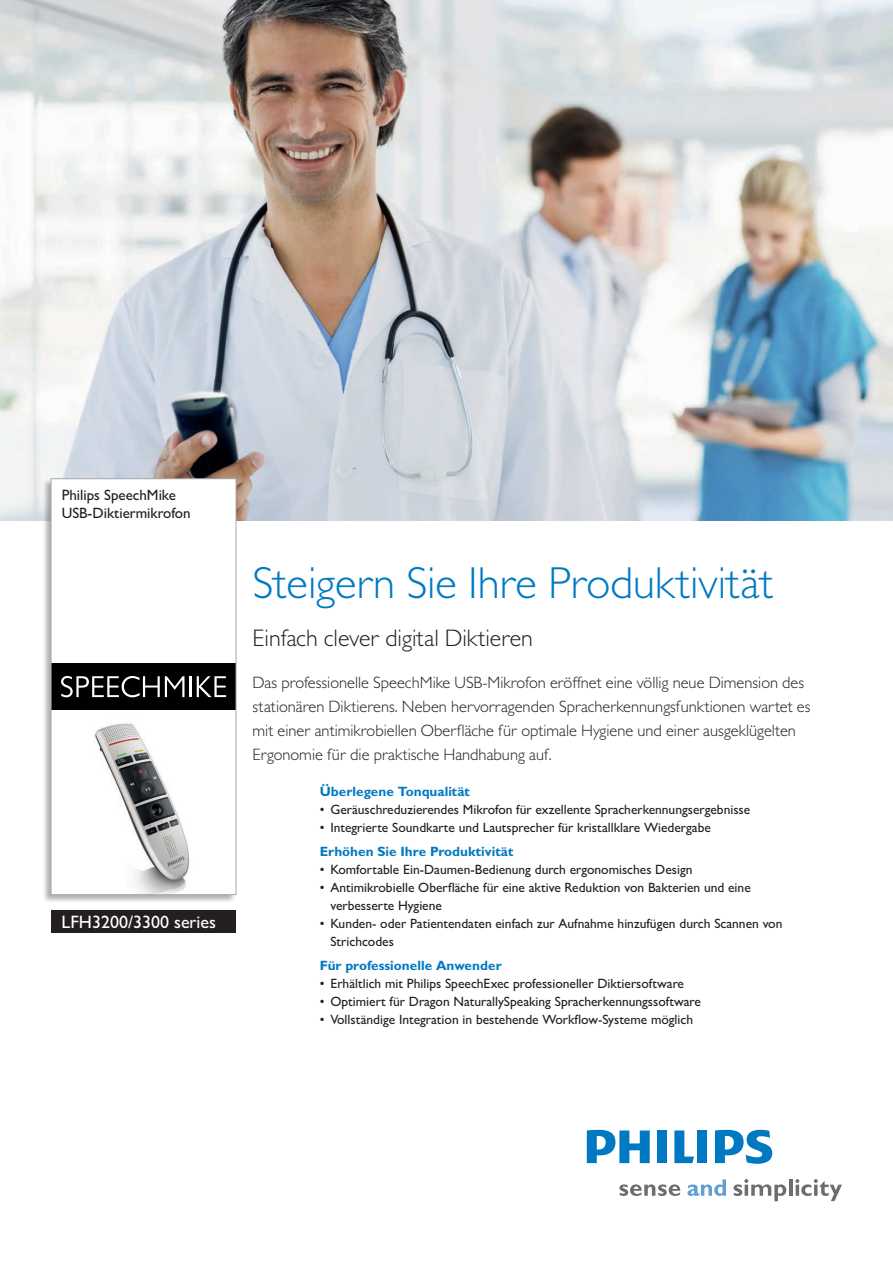
<style>
.page{position:relative;width:893px;height:1263px;background:#fff}
.page>*{position:absolute;margin:0;border:0;box-sizing:border-box;transform-origin:0 0}
.t1{font:300 45px "Gill Sans MT Pro";color:#0079c2}
.t2{font:300 24px "Gill Sans MT Pro";color:#231f20}
.t3{font:500 18px "Gill Sans MT Pro";color:#fff}
.t4{font:300 16.5px/24px "Gill Sans MT Pro";color:#231f20}
.t5{font:500 15px/18px "Gill Sans MT Pro";color:#231f20}
.t6{font:500 13.5px/18px "Gill Sans MT Pro";color:#231f20}
.t7{font:700 13.5px "Gill Sans MT Pro";color:#0079c2}
</style>
<div class="page">
<svg style="left:619px;top:1184px;width:61px;height:12px"></svg>
<svg style="left:734px;top:1179px;width:52px;height:22px"></svg>
<hr style="left:789px;top:1179px;width:3px;height:17px;background:#6c6d70">
<svg style="left:795px;top:1179px;width:47px;height:22px"></svg>
<svg style="left:687px;top:1179px;width:39px;height:17px"></svg>
<svg style="left:674px;top:1130px;width:20px;height:33px"></svg>
<div style="left:657px;top:1130px;width:10px;height:33px;background:#0079c2"></div>
<div style="left:697px;top:1130px;width:10px;height:33px;background:#0079c2"></div>
<svg style="left:715px;top:1130px;width:57px;height:34px"></svg>
<svg style="left:587px;top:1130px;width:63px;height:33px"></svg>
<img style="left:0;top:0;width:893px;height:520px">
<div style="left:42px;top:478px;width:195px;height:425px;background:#231f20;opacity:.35"></div>
<div style="left:51px;top:479px;width:185px;height:415px;background:#fff"></div>
<div style="left:51px;top:663px;width:185px;height:47px;background:#000002"></div>
<svg style="left:61px;top:676px;width:123px;height:21px"></svg>
<hr style="left:190px;top:676px;width:2px;height:21px;background:#fff">
<svg style="left:197px;top:676px;width:29px;height:21px"></svg>
<div style="left:51px;top:910px;width:185px;height:23px;background:#231f20"></div>
<img style="left:94px;top:723px;width:96px;height:170px">
<div style="left:51px;top:478px;width:185px;height:417px;border:1px solid #a8a9ad"></div>
<p class="t5" style="left:62px;top:485px;width:130px">Philips SpeechMike<br>USB-Diktiermikrofon</p>
<h3 class="t3" style="left:62px;top:911px;width:156px">LFH3200/3300 series</h3>
<h1 class="t1" style="left:253px;top:556px;width:522px">Steigern Sie Ihre Produktivität</h1>
<h2 class="t2" style="left:253px;top:623px;width:282px">Einfach clever digital Diktieren</h2>
<p class="t4" style="left:253px;top:670px;width:559px">Das professionelle SpeechMike USB-Mikrofon eröffnet eine völlig neue Dimension des stationären Diktierens. Neben hervorragenden Spracherkennungsfunktionen wartet es mit einer antimikrobiellen Oberfläche für optimale Hygiene und einer ausgeklügelten Ergonomie für die praktische Handhabung auf.</p>
<p class="t7" style="left:320px;top:783px;width:152px">Überlegene Tonqualität</p>
<p class="t6" style="left:320px;top:800px;width:432px">• Geräuschreduzierendes Mikrofon für exzellente Spracherkennungsergebnisse</p>
<p class="t6" style="left:320px;top:818px;width:393px">• Integrierte Soundkarte und Lautsprecher für kristallklare Wiedergabe</p>
<p class="t7" style="left:320px;top:843px;width:195px">Erhöhen Sie Ihre Produktivität</p>
<p class="t6" style="left:320px;top:860px;width:374px">• Komfortable Ein-Daumen-Bedienung durch ergonomisches Design</p>
<p class="t6" style="left:330px;top:878px;width:422px;text-indent:-11px">• Antimikrobielle Oberfläche für eine aktive Reduktion von Bakterien und eine verbesserte Hygiene</p>
<p class="t6" style="left:330px;top:914px;width:454px;text-indent:-11px">• Kunden- oder Patientendaten einfach zur Aufnahme hinzufügen durch Scannen von<br>Strichcodes</p>
<p class="t7" style="left:320px;top:957px;width:183px">Für professionelle Anwender</p>
<p class="t6" style="left:320px;top:974px;width:366px">• Erhältlich mit Philips SpeechExec professioneller Diktiersoftware</p>
<p class="t6" style="left:320px;top:992px;width:383px">• Optimiert für Dragon NaturallySpeaking Spracherkennungssoftware</p>
<p class="t6" style="left:320px;top:1010px;width:375px">• Vollständige Integration in bestehende Workflow-Systeme möglich</p>
</div>
